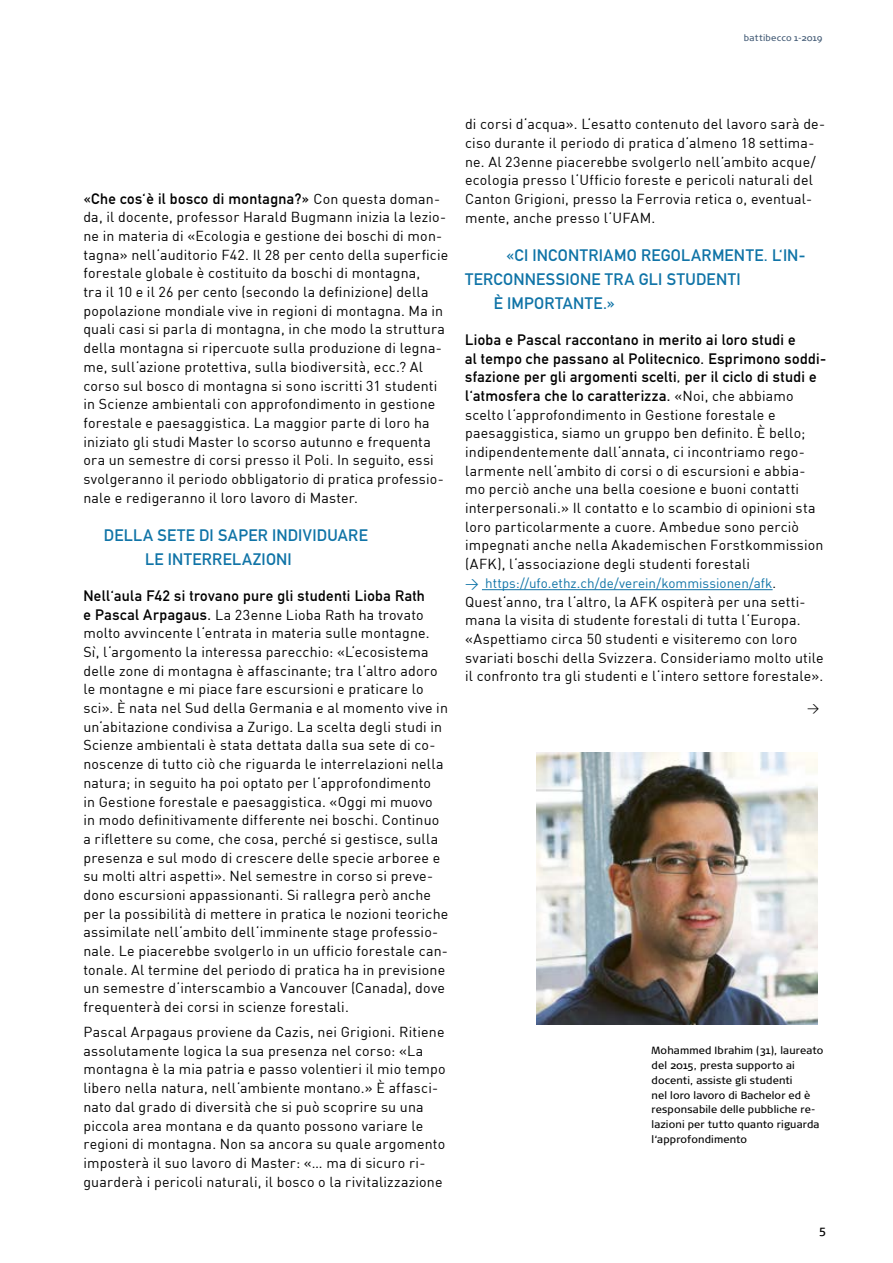
<style>
.page{position:relative;width:893px;height:1263px;background:#fff}
.page>*{position:absolute;margin:0;border:0;box-sizing:border-box;transform-origin:0 0}
.t1{font:16.5px/23.9px "DIN Mittelschrift";letter-spacing:.015em;color:#1074a7}
.t2{font:15px/18.8px "DIN Mittelschrift";letter-spacing:.025em;color:#000}
.t3{font:14.25px/18.8px "DIN";letter-spacing:.015em;color:#000}
.t4{font:13.5px "DIN";color:#1074a7}
.t5{font:12px "Signa Normal";color:#000}
.t6{font:12px "DIN";color:#000}
.t7{font:10.5px/15px "Signa Normal";letter-spacing:.01em;color:#000}
.t8{font:9px "Signa Normal";letter-spacing:.025em;color:#425a75}
.s1{font-family:"DIN";font-size:14.25px}
.s2{font-family:"DIN Mittelschrift";font-size:15px}
.s3{color:#000}
</style>
<div class="page">
<hr style="left:482px;top:589px;width:291px;height:1px;background:#1074a7">
<img style="left:536px;top:752px;width:281px;height:272px">
<p class="t8" style="left:744px;top:33px;width:80px">battibecco 1-2019</p>
<p class="t2" style="left:83px;top:189px;width:358px">«Che cos‘è il bosco di montagna?» <span class="s1">Con questa doman-</span></p>
<p class="t3" style="left:83px;top:208px;width:366px">da, il docente, professor Harald Bugmann inizia la lezio&shy;ne in materia di «Ecologia e gestione dei boschi di mon&shy;tagna» nell‘auditorio F42. Il 28 per cento della superficie forestale globale è costituito da boschi di montagna,<br>tra il 10 e il 26 per cento (secondo la definizione) della popolazione mondiale vive in regioni di montagna. Ma in quali casi si parla di montagna, in che modo la struttura della montagna si ripercuote sulla produzione di legna&shy;me, sull‘azione protettiva, sulla biodiversità, ecc.? Al corso sul bosco di montagna si sono iscritti 31 studenti in Scienze ambientali con approfondimento in gestione forestale e paesaggistica. La maggior parte di loro ha iniziato gli studi Master lo scorso autunno e frequenta ora un semestre di corsi presso il Poli. In seguito, essi svolgeranno il periodo obbligatorio di pratica professio&shy;nale e redigeranno il loro lavoro di Master.</p>
<p class="t1" style="left:145px;top:523px;width:224px;text-indent:-41px">DELLA SETE DI SAPER INDIVIDUARE<br>LE INTERRELAZIONI</p>
<p class="t2" style="left:83px;top:586px;width:343px">Nell‘aula F42 si trovano pure gli studenti Lioba Rath</p>
<p class="t3" style="left:83px;top:605px;width:366px"><span class="s2">e Pascal Arpagaus.</span> La 23enne Lioba Rath ha trovato molto avvincente l‘entrata in materia sulle montagne.<br>Sì, l‘argomento la interessa parecchio: «L‘ecosistema delle zone di montagna è affascinante; tra l‘altro adoro le montagne e mi piace fare escursioni e praticare lo sci». È nata nel Sud della Germania e al momento vive in un‘abitazione condivisa a Zurigo. La scelta degli studi in Scienze ambientali è stata dettata dalla sua sete di co&shy;noscenze di tutto ciò che riguarda le interrelazioni nella natura; in seguito ha poi optato per l‘approfondimento<br>in Gestione forestale e paesaggistica. «Oggi mi muovo<br>in modo definitivamente differente nei boschi. Continuo a riflettere su come, che cosa, perché si gestisce, sulla presenza e sul modo di crescere delle specie arboree e su molti altri aspetti». Nel semestre in corso si preve&shy;dono escursioni appassionanti. Si rallegra però anche per la possibilità di mettere in pratica le nozioni teoriche assimilate nell‘ambito dell‘imminente stage professio&shy;nale. Le piacerebbe svolgerlo in un ufficio forestale can&shy;tonale. Al termine del periodo di pratica ha in previsione un semestre d‘interscambio a Vancouver (Canada), dove frequenterà dei corsi in scienze forestali.</p>
<p class="t3" style="left:83px;top:1022px;width:364px">Pascal Arpagaus proviene da Cazis, nei Grigioni. Ritiene assolutamente logica la sua presenza nel corso: «La montagna è la mia patria e passo volentieri il mio tempo libero nella natura, nell‘ambiente montano.» È affasci&shy;nato dal grado di diversità che si può scoprire su una piccola area montana e da quanto possono variare le regioni di montagna. Non sa ancora su quale argomento imposterà il suo lavoro di Master: «… ma di sicuro ri&shy;guarderà i pericoli naturali, il bosco o la rivitalizzazione</p>
<p class="t3" style="left:465px;top:114px;width:362px">di corsi d‘acqua». L‘esatto contenuto del lavoro sarà de&shy;ciso durante il periodo di pratica d‘almeno 18 settima&shy;ne. Al 23enne piacerebbe svolgerlo nell’ambito acque/ ecologia presso l‘Ufficio foreste e pericoli naturali del Canton Grigioni, presso la Ferrovia retica o, eventual&shy;mente, anche presso l‘UFAM.</p>
<p class="t1" style="left:506px;top:244px;width:301px">«CI INCONTRIAMO REGOLARMENTE. L‘IN-</p>
<p class="t1" style="left:465px;top:268px;width:277px">TERCONNESSIONE TRA GLI STUDENTI</p>
<p class="t1" style="left:494px;top:291px;width:123px">È IMPORTANTE.»</p>
<p class="t2" style="left:465px;top:330px;width:363px">Lioba e Pascal raccontano in merito ai loro studi e<br>al tempo che passano al Politecnico. Esprimono soddi&shy;sfazione per gli argomenti scelti, per il ciclo di studi e l‘atmosfera che lo caratterizza. <span class="s1">«Noi, che abbiamo</span></p>
<p class="t3" style="left:465px;top:405px;width:360px">scelto l‘approfondimento in Gestione forestale e paesaggistica, siamo un gruppo ben definito. È bello; indipendentemente dall‘annata, ci incontriamo rego&shy;larmente nell‘ambito di corsi o di escursioni e abbia&shy;mo perciò anche una bella coesione e buoni contatti interpersonali.» Il contatto e lo scambio di opinioni sta loro particolarmente a cuore. Ambedue sono perciò impegnati anche nella Akademischen Forstkommission (AFK), l‘associazione degli studenti forestali</p>
<p class="t4" style="left:465px;top:574px;width:313px">&gt; https://ufo.ethz.ch/de/verein/kommissionen/afk<span class="s3">.</span></p>
<p class="t3" style="left:465px;top:592px;width:360px">Quest‘anno, tra l‘altro, la AFK ospiterà per una setti&shy;mana la visita di studente forestali di tutta l‘Europa. «Aspettiamo circa 50 studenti e visiteremo con loro svariati boschi della Svizzera. Consideriamo molto utile il confronto tra gli studenti e l‘intero settore forestale».</p>
<p class="t6" style="left:807px;top:701px;width:14px">&gt;</p>
<p class="t7" style="left:652px;top:1042px;width:173px">Mohammed Ibrahim (31), laureato del 2015, presta supporto ai docenti, assiste gli studenti<br>nel loro lavoro di Bachelor ed è responsabile delle pubbliche re&shy;lazioni per tutto quanto riguarda l‘approfondimento</p>
<p class="t5" style="left:819px;top:1223px;width:8px">5</p>
</div>
